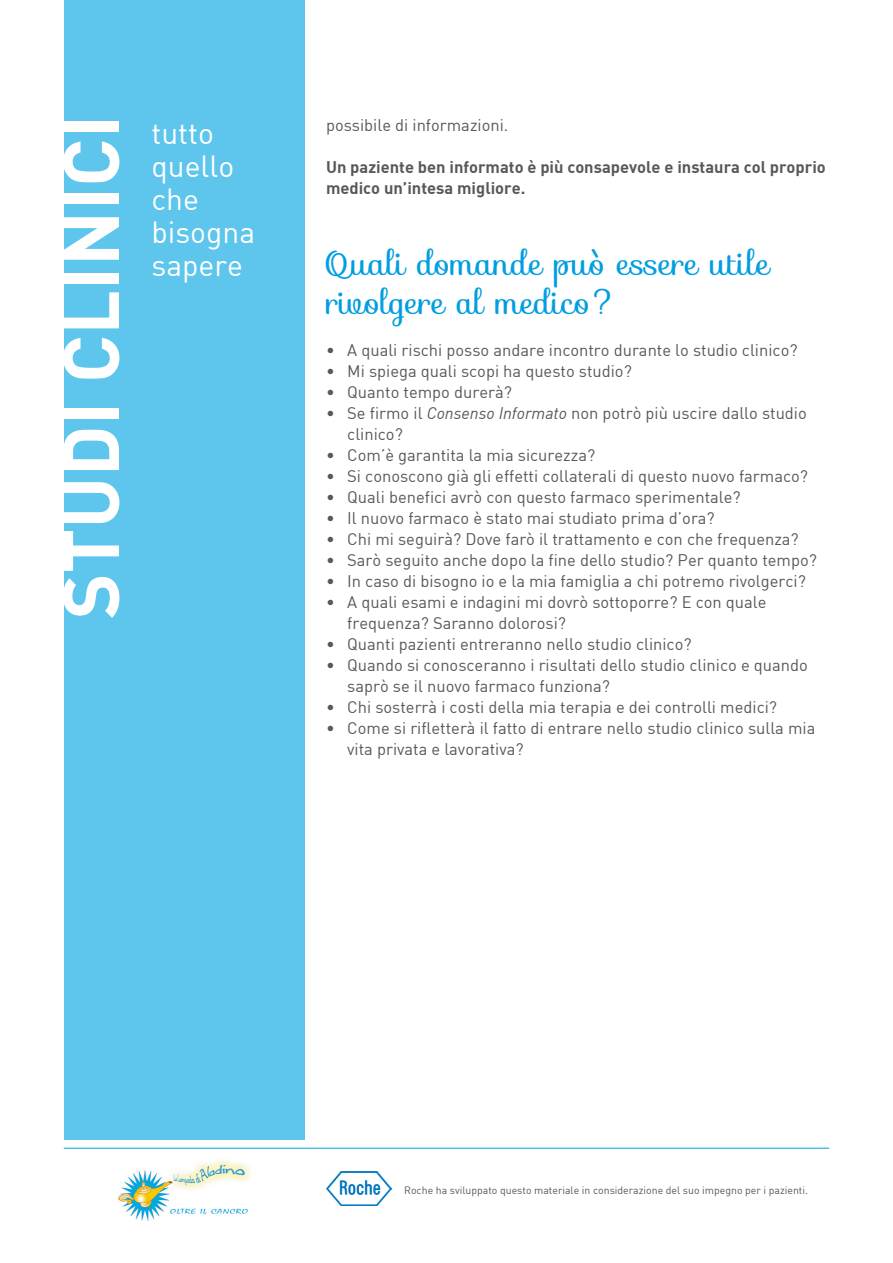
<style>
.page{position:relative;width:893px;height:1263px;background:#fff}
.page>*{position:absolute;margin:0;border:0;box-sizing:border-box;transform-origin:0 0}
.t1{font:78px "DIN Bold";color:#fff}
.t2{font:33px "Sofia";color:#009ee0}
.t3{font:30px/33px "DIN";color:#fff}
.t4{font:16.5px/21px "DIN";color:#58585a}
.t5{font:16.5px/21px "DIN Bold";color:#58585a}
.t6{font:10.5px "DIN";color:#58585a}
.s1{font-style:italic}
</style>
<div class="page">
<img style="left:326px;top:1171px;width:65px;height:34px">
<img style="left:118px;top:1160px;width:132px;height:60px">
<hr style="left:64px;top:1148px;width:765px;height:1px;background:#009ee0">
<div style="left:64px;top:0;width:241px;height:1140px;background:#5ec5ed"></div>
<h1 class="t1" style="left:40px;top:619px;width:506px;rotate:-90deg">STUDI CLINICI</h1>
<h3 class="t3" style="left:151px;top:116px;width:105px">tutto quello che bisogna sapere</h3>
<p class="t4" style="left:326px;top:114px;width:184px">possibile di informazioni.</p>
<p class="t5" style="left:326px;top:156px;width:501px">Un paziente ben informato è più consapevole e instaura col proprio medico un’intesa migliore.</p>
<p class="t2" style="left:326px;top:238px;width:445px">Quali domande può essere utile</p>
<p class="t2" style="left:326px;top:277px;width:293px">rivolgere al medico?</p>
<p class="t4" style="left:326px;top:339px;width:473px">• A quali rischi posso andare incontro durante lo studio clinico?</p>
<p class="t4" style="left:326px;top:360px;width:307px">• Mi spiega quali scopi ha questo studio?</p>
<p class="t4" style="left:326px;top:381px;width:187px">• Quanto tempo durerà?</p>
<p class="t4" style="left:347px;top:402px;width:461px;text-indent:-21px">• Se firmo il <span class="s1">Consenso Informato</span> non potrò più uscire dallo studio clinico?</p>
<p class="t4" style="left:326px;top:444px;width:271px">• Com’è garantita la mia sicurezza?</p>
<p class="t4" style="left:326px;top:465px;width:484px">• Si conoscono già gli effetti collaterali di questo nuovo farmaco?</p>
<p class="t4" style="left:326px;top:486px;width:416px">• Quali benefici avrò con questo farmaco sperimentale?</p>
<p class="t4" style="left:326px;top:507px;width:390px">• Il nuovo farmaco è stato mai studiato prima d’ora?</p>
<p class="t4" style="left:326px;top:528px;width:474px">• Chi mi seguirà? Dove farò il trattamento e con che frequenza?</p>
<p class="t4" style="left:326px;top:549px;width:492px">• Sarò seguito anche dopo la fine dello studio? Per quanto tempo?</p>
<p class="t4" style="left:326px;top:570px;width:481px">• In caso di bisogno io e la mia famiglia a chi potremo rivolgerci?</p>
<p class="t4" style="left:347px;top:591px;width:421px;text-indent:-21px">• A quali esami e indagini mi dovrò sottoporre? E con quale frequenza? Saranno dolorosi?</p>
<p class="t4" style="left:326px;top:633px;width:367px">• Quanti pazienti entreranno nello studio clinico?</p>
<p class="t4" style="left:347px;top:654px;width:462px;text-indent:-21px">• Quando si conosceranno i risultati dello studio clinico e quando saprò se il nuovo farmaco funziona?</p>
<p class="t4" style="left:326px;top:696px;width:453px">• Chi sosterrà i costi della mia terapia e dei controlli medici?</p>
<p class="t4" style="left:347px;top:717px;width:470px;text-indent:-21px">• Come si rifletterà il fatto di entrare nello studio clinico sulla mia vita privata e lavorativa?</p>
<p class="t6" style="left:404px;top:1183px;width:405px">Roche ha sviluppato questo materiale in considerazione del suo impegno per i pazienti.</p>
</div>
